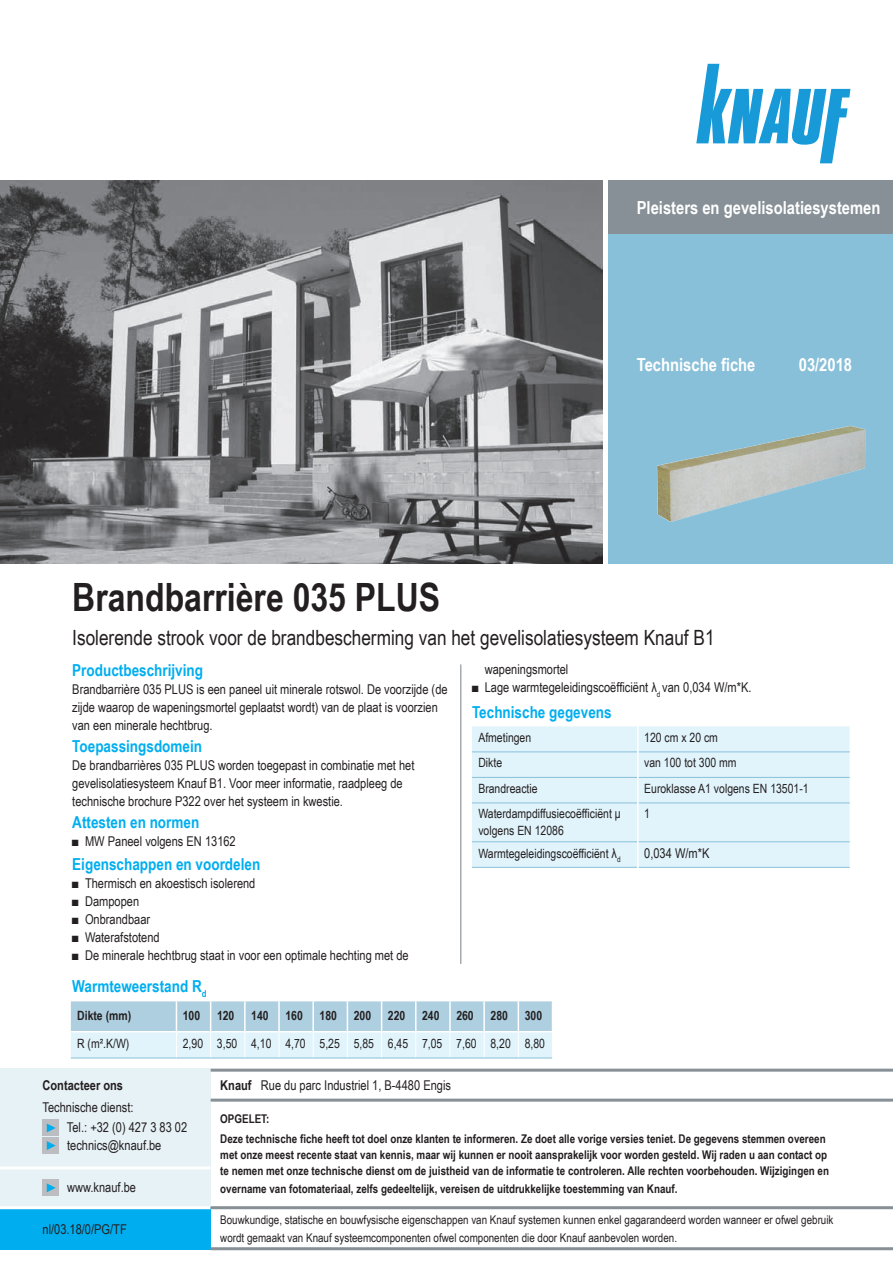
<style>
.page{position:relative;width:893px;height:1263px;background:#fff}
.page>*{position:absolute;margin:0;border:0;box-sizing:border-box;transform-origin:0 0}
.t1{font:700 39px "Arial Narrow";color:#231f20}
.t2{font:21px "Arial Narrow";color:#231f20}
.t3{font:700 18px "Arial Narrow";color:#fff}
.t4{font:700 16.5px "Arial Narrow";color:#00aeef}
.t5{font:13.5px/18px "Arial Narrow";color:#231f20}
.t6{font:700 13.5px "Arial Narrow";color:#231f20}
.t7{font:12.75px/17px "Arial Narrow";color:#231f20}
.t8{font:700 12.75px "Arial Narrow";color:#231f20}
.t9{font:700 12px/20.2px "Arial Narrow";color:#231f20}
.t10{font:12px/18px "Arial Narrow";color:#231f20}
.s1{font-size:13.5px}
.s2{font-weight:700}
</style>
<div class="page">
<img style="left:0;top:181px;width:603px;height:382px">
<div style="left:608px;top:181px;width:285px;height:382px;background:#89c0d9"></div>
<div style="left:472px;top:726px;width:378px;height:141px;background:#e1f4fc"></div>
<hr style="left:472px;top:751px;width:165px;height:1px;background:#89c0d9">
<hr style="left:639px;top:751px;width:211px;height:1px;background:#89c0d9">
<hr style="left:472px;top:777px;width:165px;height:1px;background:#89c0d9">
<hr style="left:639px;top:777px;width:211px;height:1px;background:#89c0d9">
<hr style="left:472px;top:802px;width:165px;height:1px;background:#89c0d9">
<hr style="left:639px;top:802px;width:211px;height:1px;background:#89c0d9">
<hr style="left:472px;top:841px;width:165px;height:1px;background:#89c0d9">
<hr style="left:639px;top:841px;width:211px;height:1px;background:#89c0d9">
<hr style="left:472px;top:867px;width:165px;height:1px;background:#89c0d9">
<hr style="left:639px;top:867px;width:211px;height:1px;background:#89c0d9">
<hr style="left:637px;top:726px;width:2px;height:26px;background:#fff">
<hr style="left:637px;top:752px;width:2px;height:25px;background:#fff">
<hr style="left:637px;top:777px;width:2px;height:26px;background:#fff">
<hr style="left:637px;top:803px;width:2px;height:39px;background:#fff">
<hr style="left:637px;top:842px;width:2px;height:26px;background:#fff">
<div style="left:608px;top:180px;width:285px;height:54px;background:#869096"></div>
<svg style="left:696px;top:64px;width:154px;height:99px"></svg>
<hr style="left:460px;top:664px;width:1px;height:300px;background:#869096">
<svg style="left:71px;top:1001px;width:482px;height:57px;background:#c6e0ed"></svg>
<hr style="left:71px;top:1031px;width:105px;height:1px;background:#fff">
<hr style="left:177px;top:1031px;width:33px;height:1px;background:#fff">
<hr style="left:211px;top:1031px;width:33px;height:1px;background:#fff">
<hr style="left:246px;top:1031px;width:32px;height:1px;background:#fff">
<hr style="left:280px;top:1031px;width:32px;height:1px;background:#fff">
<hr style="left:314px;top:1031px;width:33px;height:1px;background:#fff">
<hr style="left:348px;top:1031px;width:33px;height:1px;background:#fff">
<hr style="left:382px;top:1031px;width:33px;height:1px;background:#fff">
<hr style="left:417px;top:1031px;width:32px;height:1px;background:#fff">
<hr style="left:451px;top:1031px;width:32px;height:1px;background:#fff">
<hr style="left:485px;top:1031px;width:33px;height:1px;background:#fff">
<hr style="left:519px;top:1031px;width:33px;height:1px;background:#fff">
<hr style="left:71px;top:1058px;width:105px;height:1px;background:#89c0d9">
<hr style="left:176px;top:1058px;width:35px;height:1px;background:#89c0d9">
<hr style="left:211px;top:1058px;width:34px;height:1px;background:#89c0d9">
<hr style="left:245px;top:1058px;width:34px;height:1px;background:#89c0d9">
<hr style="left:279px;top:1058px;width:34px;height:1px;background:#89c0d9">
<hr style="left:313px;top:1058px;width:34px;height:1px;background:#89c0d9">
<hr style="left:347px;top:1058px;width:35px;height:1px;background:#89c0d9">
<hr style="left:382px;top:1058px;width:34px;height:1px;background:#89c0d9">
<hr style="left:416px;top:1058px;width:34px;height:1px;background:#89c0d9">
<hr style="left:450px;top:1058px;width:34px;height:1px;background:#89c0d9">
<hr style="left:484px;top:1058px;width:34px;height:1px;background:#89c0d9">
<hr style="left:518px;top:1058px;width:34px;height:1px;background:#89c0d9">
<hr style="left:176px;top:1001px;width:1px;height:31px;background:#fff">
<hr style="left:210px;top:1001px;width:1px;height:31px;background:#fff">
<hr style="left:244px;top:1001px;width:2px;height:31px;background:#fff">
<hr style="left:278px;top:1001px;width:2px;height:31px;background:#fff">
<hr style="left:312px;top:1001px;width:2px;height:31px;background:#fff">
<hr style="left:347px;top:1001px;width:1px;height:31px;background:#fff">
<hr style="left:381px;top:1001px;width:1px;height:31px;background:#fff">
<hr style="left:415px;top:1001px;width:2px;height:31px;background:#fff">
<hr style="left:449px;top:1001px;width:2px;height:31px;background:#fff">
<hr style="left:483px;top:1001px;width:2px;height:31px;background:#fff">
<hr style="left:518px;top:1001px;width:1px;height:31px;background:#fff">
<hr style="left:552px;top:1001px;width:1px;height:31px;background:#fff">
<div style="left:0;top:1069px;width:210px;height:139px;background:#e7f2f7"></div>
<div style="left:0;top:1208px;width:210px;height:42px;background:#00aeef"></div>
<hr style="left:0;top:1166px;width:211px;height:3px;background:#fff">
<hr style="left:0;top:1206px;width:211px;height:3px;background:#fff">
<hr style="left:211px;top:1069px;width:682px;height:3px;background:#869096">
<hr style="left:211px;top:1098px;width:682px;height:3px;background:#869096">
<hr style="left:211px;top:1206px;width:682px;height:3px;background:#869096">
<hr style="left:211px;top:1247px;width:682px;height:3px;background:#869096">
<div style="left:43px;top:1119px;width:16px;height:16px;background:#bcbdc0"></div>
<div style="left:43px;top:1137px;width:16px;height:17px;background:#bcbdc0"></div>
<div style="left:43px;top:1180px;width:16px;height:16px;background:#bcbdc0"></div>
<svg style="left:47px;top:1123px;width:9px;height:9px"></svg>
<svg style="left:47px;top:1141px;width:9px;height:9px"></svg>
<svg style="left:47px;top:1183px;width:9px;height:9px"></svg>
<img style="left:657px;top:425px;width:209px;height:97px">
<h3 class="t3" style="left:637px;top:194px;width:245px">Pleisters en gevelisolatiesystemen</h3>
<h3 class="t3" style="left:637px;top:351px;width:120px">Technische fiche</h3>
<h3 class="t3" style="left:799px;top:351px;width:55px">03/2018</h3>
<h1 class="t1" style="left:72px;top:568px;width:369px">Brandbarrière 035 PLUS</h1>
<h2 class="t2" style="left:72px;top:622px;width:644px">Isolerende strook voor de brandbescherming van het gevelisolatiesysteem Knauf B1</h2>
<p class="t4" style="left:72px;top:658px;width:132px">Productbeschrijving</p>
<p class="t5" style="left:72px;top:680px;width:377px">Brandbarrière 035 PLUS is een paneel uit minerale rotswol. De voorzijde (de zijde waarop de wapeningsmortel geplaatst wordt) van de plaat is voorzien van een minerale hechtbrug.</p>
<p class="t4" style="left:72px;top:734px;width:131px">Toepassingsdomein</p>
<p class="t5" style="left:72px;top:756px;width:344px">De brandbarrières 035 PLUS worden toegepast in combinatie met het gevelisolatiesysteem Knauf B1. Voor meer informatie, raadpleeg de technische brochure P322 over het systeem in kwestie.</p>
<p class="t4" style="left:72px;top:810px;width:129px">Attesten en normen</p>
<p class="t5" style="left:72px;top:832px;width:165px">■ MW Paneel volgens EN 13162</p>
<p class="t4" style="left:72px;top:852px;width:189px">Eigenschappen en voordelen</p>
<p class="t5" style="left:72px;top:874px;width:185px">■ Thermisch en akoestisch isolerend</p>
<p class="t5" style="left:72px;top:892px;width:68px">■ Dampopen</p>
<p class="t5" style="left:72px;top:910px;width:79px">■ Onbrandbaar</p>
<p class="t5" style="left:72px;top:928px;width:89px">■ Waterafstotend</p>
<p class="t5" style="left:72px;top:946px;width:338px">■ De minerale hechtbrug staat in voor een optimale hechting met de</p>
<p class="t5" style="left:485px;top:660px;width:85px">wapeningsmortel</p>
<p class="t5" style="left:472px;top:678px;width:281px">■ Lage warmtegeleidingscoëfficiënt λ<sub>d</sub> van 0,034 W/m*K.</p>
<p class="t4" style="left:472px;top:699px;width:141px">Technische gegevens</p>
<p class="t7" style="left:478px;top:728px;width:54px">Afmetingen</p>
<p class="t7" style="left:644px;top:728px;width:75px">120 cm x 20 cm</p>
<p class="t7" style="left:478px;top:754px;width:25px">Dikte</p>
<p class="t7" style="left:644px;top:754px;width:94px">van 100 tot 300 mm</p>
<p class="t7" style="left:478px;top:779px;width:61px">Brandreactie</p>
<p class="t7" style="left:644px;top:779px;width:166px">Euroklasse A1 volgens EN 13501-1</p>
<p class="t7" style="left:478px;top:805px;width:144px">Waterdampdiffusiecoëfficiënt μ volgens EN 12086</p>
<p class="t7" style="left:644px;top:805px;width:7px">1</p>
<p class="t7" style="left:478px;top:844px;width:144px">Warmtegeleidingscoëfficiënt <span class="s1">λ</span><sub>d</sub></p>
<p class="t5" style="left:644px;top:843px;width:67px">0,034 W/m*K</p>
<p class="t4" style="left:72px;top:973px;width:136px">Warmteweerstand R<sub>d</sub></p>
<p class="t8" style="left:77px;top:1006px;width:56px">Dikte (mm)</p>
<p class="t8" style="left:183px;top:1006px;width:19px">100</p>
<p class="t8" style="left:217px;top:1006px;width:19px">120</p>
<p class="t8" style="left:251px;top:1006px;width:19px">140</p>
<p class="t8" style="left:285px;top:1006px;width:19px">160</p>
<p class="t8" style="left:320px;top:1006px;width:19px">180</p>
<p class="t8" style="left:354px;top:1006px;width:19px">200</p>
<p class="t8" style="left:388px;top:1006px;width:19px">220</p>
<p class="t8" style="left:422px;top:1006px;width:19px">240</p>
<p class="t8" style="left:456px;top:1006px;width:19px">260</p>
<p class="t8" style="left:490px;top:1006px;width:19px">280</p>
<p class="t8" style="left:525px;top:1006px;width:19px">300</p>
<p class="t7" style="left:77px;top:1034px;width:54px">R (m².K/W)</p>
<p class="t7" style="left:183px;top:1034px;width:364px">2,90 3,50 4,10 4,70 5,25 5,85 6,45 7,05 7,60 8,20 8,80</p>
<p class="t6" style="left:43px;top:1075px;width:82px">Contacteer ons</p>
<p class="t5" style="left:67px;top:1097px;width:122px;line-height:20.1px;text-indent:-24px">Technische dienst:<br>Tel.: +32 (0) 427 3 83 02</p>
<p class="t5" style="left:67px;top:1136px;width:96px">technics@knauf.be</p>
<p class="t5" style="left:220px;top:1076px;width:232px"><span class="s2">Knauf</span> Rue du parc Industriel 1, B-4480 Engis</p>
<p class="t9" style="left:220px;top:1108px;width:607px">OPGELET:<br>Deze technische fiche heeft tot doel onze klanten te informeren. Ze doet alle vorige versies teniet. De gegevens stemmen overeen</p>
<p class="t9" style="left:220px;top:1146px;width:610px;line-height:16px">met onze meest recente staat van kennis, maar wij kunnen er nooit aansprakelijk voor worden gesteld. Wij raden u aan contact op te nemen met onze technische dienst om de juistheid van de informatie te controleren. Alle rechten voorbehouden. Wijzigingen en</p>
<p class="t9" style="left:220px;top:1178px;width:459px">overname van fotomateriaal, zelfs gedeeltelijk, vereisen de uitdrukkelijke toestemming van Knauf.</p>
<p class="t10" style="left:220px;top:1210px;width:615px">Bouwkundige, statische en bouwfysische eigenschappen van Knauf systemen kunnen enkel gagarandeerd worden wanneer er ofwel gebruik wordt gemaakt van Knauf systeemcomponenten ofwel componenten die door Knauf aanbevolen worden.</p>
<p class="t5" style="left:67px;top:1177px;width:70px">www.knauf.be</p>
<p class="t5" style="left:43px;top:1220px;width:86px">nl/03.18/0/PG/TF</p>
</div>
